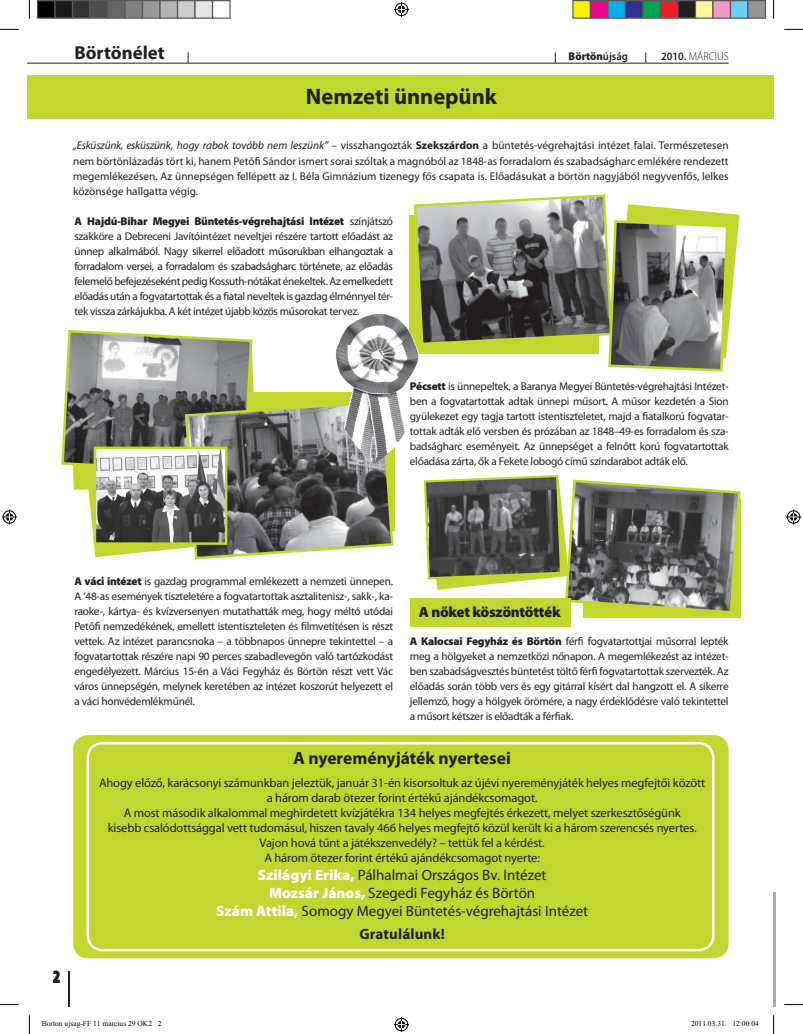
<style>
.page{position:relative;width:803px;height:1034px;background:#fff}
.page>*{position:absolute;margin:0;border:0;box-sizing:border-box;transform-origin:0 0}
.t1{font:700 22.5px "Myriad Pro";letter-spacing:-.005em;color:#231f20}
.t2{font:700 18.75px "Myriad Pro";color:#231f20}
.t3{font:700 17.5px "Myriad Pro";color:#231f20}
.t4{font:900 condensed 17.5px "Myriad Pro";color:#231f20}
.t5{font:15px/18px "Myriad Pro";color:#231f20;text-align:center}
.t6{font:900 15px "Myriad Pro";letter-spacing:-.025em;color:#231f20}
.t7{font:700 15px "Myriad Pro";letter-spacing:.01em;color:#231f20}
.t8{font:12.5px/15px "Myriad Pro";letter-spacing:-.01em;color:#231f20;text-align:center}
.t9{font:11.25px/15px "Myriad Pro";letter-spacing:-.02em;color:#231f20;text-align:justify}
.t10{font:300 11.25px "Myriad Pro";color:#231f20;scale:.95 1}
.t11{font:900 11.25px "Myriad Pro";color:#231f20;scale:.95 1}
.t12{font:7.5px "Times New Roman";color:#000}
.s1{font-weight:600}
.s2{font-style:italic}
.s3{font-weight:700}
.s4{font-weight:900}
.s5{font-weight:900;color:#fff}
</style>
<div class="page">
<div style="left:583px;top:498px;width:157px;height:119px;background:#c1d72f"></div>
<hr style="left:773px;top:892px;width:2px;height:114px;background:#a8a9ad">
<hr style="left:28px;top:63px;width:700px;height:1px;background:#231f20">
<hr style="left:69px;top:971px;width:1px;height:35px;background:#231f20">
<div style="left:73px;top:734px;width:655px;height:224px;background:#c1d72f;border-radius:15px"></div>
<div style="left:28px;top:75px;width:745px;height:44px;background:#c1d72f"></div>
<div style="left:87px;top:741px;width:627px;height:210px;border:2px solid #fff;border-radius:15px"></div>
<svg style="left:61px;top:330px;width:196px;height:227px"></svg>
<svg style="left:184px;top:399px;width:211px;height:161px;background:#787a6c"></svg>
<svg style="left:412px;top:194px;width:327px;height:178px"></svg>
<svg style="left:423px;top:475px;width:318px;height:139px"></svg>
<div style="left:411px;top:597px;width:160px;height:29px;background:#c1d72f"></div>
<img style="left:332px;top:311px;width:88px;height:153px">
<img style="left:97px;top:449px;width:127px;height:92px">
<div style="left:94px;top:446px;width:133px;height:98px;border:2px solid #c1d72f"></div>
<svg style="left:0;top:29px;width:19px;height:1px"></svg>
<svg style="left:784px;top:29px;width:19px;height:1px"></svg>
<svg style="left:0;top:1004px;width:19px;height:1px"></svg>
<svg style="left:784px;top:1004px;width:19px;height:1px"></svg>
<svg style="left:29px;top:0;width:1px;height:19px"></svg>
<svg style="left:29px;top:1015px;width:1px;height:18px"></svg>
<svg style="left:773px;top:0;width:1px;height:19px"></svg>
<svg style="left:773px;top:1015px;width:1px;height:18px"></svg>
<svg style="left:394px;top:2px;width:15px;height:15px"></svg>
<svg style="left:394px;top:1017px;width:15px;height:14px"></svg>
<svg style="left:2px;top:509px;width:15px;height:15px"></svg>
<svg style="left:786px;top:509px;width:15px;height:15px"></svg>
<div style="left:38px;top:1px;width:17px;height:17px;background:#000"></div>
<div style="left:37px;top:0;width:19px;height:19px;border:1px solid #595959"></div>
<div style="left:55px;top:1px;width:18px;height:17px;background:#1a1a1a"></div>
<div style="left:54px;top:0;width:19px;height:19px;border:1px solid #595959"></div>
<div style="left:73px;top:1px;width:17px;height:17px;background:#333"></div>
<div style="left:72px;top:0;width:19px;height:19px;border:1px solid #595959"></div>
<div style="left:90px;top:1px;width:18px;height:17px;background:#4d4d4d"></div>
<div style="left:89px;top:0;width:19px;height:19px;border:1px solid #595959"></div>
<div style="left:108px;top:1px;width:17px;height:17px;background:#666"></div>
<div style="left:107px;top:0;width:19px;height:19px;border:1px solid #595959"></div>
<div style="left:125px;top:1px;width:18px;height:17px;background:#808080"></div>
<div style="left:124px;top:0;width:19px;height:19px;border:1px solid #595959"></div>
<div style="left:143px;top:1px;width:17px;height:17px;background:#999"></div>
<div style="left:142px;top:0;width:19px;height:19px;border:1px solid #595959"></div>
<div style="left:160px;top:1px;width:18px;height:17px;background:#b3b3b3"></div>
<div style="left:159px;top:0;width:19px;height:19px;border:1px solid #595959"></div>
<div style="left:178px;top:1px;width:17px;height:17px;background:#ccc"></div>
<div style="left:177px;top:0;width:19px;height:19px;border:1px solid #595959"></div>
<div style="left:195px;top:1px;width:18px;height:17px;background:#e6e6e6"></div>
<div style="left:194px;top:0;width:19px;height:19px;border:1px solid #595959"></div>
<div style="left:212px;top:0;width:19px;height:19px;border:1px solid #595959"></div>
<div style="left:573px;top:1px;width:17px;height:17px;background:#fff101"></div>
<div style="left:572px;top:0;width:19px;height:19px;border:1px solid #595959"></div>
<div style="left:590px;top:1px;width:18px;height:17px;background:#ed028c"></div>
<div style="left:590px;top:0;width:18px;height:19px;border:1px solid #595959"></div>
<div style="left:608px;top:1px;width:17px;height:17px;background:#00aeef"></div>
<div style="left:607px;top:0;width:19px;height:19px;border:1px solid #595959"></div>
<div style="left:625px;top:1px;width:18px;height:17px;background:#2e3092"></div>
<div style="left:625px;top:0;width:18px;height:19px;border:1px solid #595959"></div>
<div style="left:643px;top:1px;width:17px;height:17px;background:#00a54f"></div>
<div style="left:642px;top:0;width:19px;height:19px;border:1px solid #595959"></div>
<div style="left:660px;top:1px;width:18px;height:17px;background:#ee1d23"></div>
<div style="left:660px;top:0;width:18px;height:19px;border:1px solid #595959"></div>
<div style="left:678px;top:1px;width:17px;height:17px;background:#231f20"></div>
<div style="left:677px;top:0;width:19px;height:19px;border:1px solid #595959"></div>
<div style="left:695px;top:1px;width:18px;height:17px;background:#fff79a"></div>
<div style="left:695px;top:0;width:18px;height:19px;border:1px solid #595959"></div>
<div style="left:713px;top:1px;width:17px;height:17px;background:#f499c2"></div>
<div style="left:712px;top:0;width:19px;height:19px;border:1px solid #595959"></div>
<div style="left:730px;top:1px;width:18px;height:17px;background:#6bcff6"></div>
<div style="left:730px;top:0;width:18px;height:19px;border:1px solid #595959"></div>
<div style="left:748px;top:1px;width:17px;height:17px;background:#939598"></div>
<div style="left:747px;top:0;width:19px;height:19px;border:1px solid #595959"></div>
<h2 class="t2" style="left:74px;top:41px;width:92px">Börtönélet</h2>
<p class="t11" style="left:568px;top:49px;width:64px">Börtön<span class="s1">újság</span></p>
<p class="t10" style="left:661px;top:50px;width:73px"><span class="s1">2010.</span> MÁRCIUS</p>
<h1 class="t1" style="left:306px;top:81px;width:192px">Nemzeti ünnepünk</h1>
<p class="t9" style="left:73px;top:138px;width:657px"><span class="s2">„Esküszünk, esküszünk, hogy rabok tovább nem leszünk” –</span> visszhangozták <span class="s3">Szekszárdon</span> a büntetés-végrehajtási intézet falai. Természetesen nem börtönlázadás tört ki, hanem Petőfi Sándor ismert sorai szóltak a magnóból az 1848-as forradalom és szabadságharc emlékére rendezett megemlékezésen. Az ünnepségen fellépett az I. Béla Gimnázium tizenegy fős csapata is. Előadásukat a börtön nagyjából negyvenfős, lelkes közönsége hallgatta végig.</p>
<p class="t9" style="left:74px;top:213px;width:320px"><span class="s4">A Hajdú-Bihar Megyei Büntetés-végrehajtási Intézet</span> színjátszó szakköre a Debreceni Javítóintézet neveltjei részére tartott előadást az ünnep alkalmából. Nagy sikerrel előadott műsorukban elhangoztak a forradalom versei, a forradalom és szabadságharc története, az előadás felemelő befejezéseként pedig Kossuth-nótákat énekeltek. Az emelkedett előadás után a fogvatartottak és a fiatal neveltek is gazdag élménnyel tér&shy;tek vissza zárkájukba. A két intézet újabb közös műsorokat tervez.</p>
<p class="t9" style="left:410px;top:378px;width:320px"><span class="s4">Pécsett</span> is ünnepeltek, a Baranya Megyei Büntetés-végrehajtási Intézet&shy;ben a fogvatartottak adtak ünnepi műsort. A műsor kezdetén a Sion gyülekezet egy tagja tartott istentiszteletet, majd a fiatalkorú fogvatar&shy;tottak adták elő versben és prózában az 1848–49-es forradalom és sza&shy;badságharc eseményeit. Az ünnepséget a felnőtt korú fogvatartottak előadása zárta, ők a Fekete lobogó című színdarabot adták elő.</p>
<p class="t9" style="left:74px;top:573px;width:320px"><span class="s4">A váci intézet</span> is gazdag programmal emlékezett a nemzeti ünnepen.<br>A ’48-as események tiszteletére a fogvatartottak asztalitenisz-, sakk-, ka&shy;raoke-, kártya- és kvízversenyen mutathatták meg, hogy méltó utódai Petőfi nemzedékének, emellett istentiszteleten és filmvetítésen is részt vettek. Az intézet parancsnoka – a többnapos ünnepre tekintettel – a fogvatartottak részére napi 90 perces szabadlevegőn való tartózkodást engedélyezett. Március 15-én a Váci Fegyház és Börtön részt vett Vác város ünnepségén, melynek keretében az intézet koszorút helyezett el a váci honvédemlékműnél.</p>
<h3 class="t6" style="left:419px;top:602px;width:143px">A nőket köszöntötték</h3>
<p class="t9" style="left:410px;top:633px;width:320px"><span class="s4">A Kalocsai Fegyház és Börtön</span> férfi fogvatartottjai műsorral lepték meg a hölgyeket a nemzetközi nőnapon. A megemlékezést az intézet&shy;ben szabadságvesztés büntetést töltő férfi fogvatartottak szervezték. Az előadás során több vers és egy gitárral kísért dal hangzott el. A sikerre jellemző, hogy a hölgyek örömére, a nagy érdeklődésre való tekintettel a műsort kétszer is előadták a férfiak.</p>
<h3 class="t4" style="left:53px;top:964px;width:9px">2</h3>
<h3 class="t3" style="left:294px;top:746px;width:219px">A nyereményjáték nyertesei</h3>
<p class="t8" style="left:99px;top:774px;width:608px">Ahogy előző, karácsonyi számunkban jeleztük, január 31-én kisorsoltuk az újévi nyereményjáték helyes megfejtői között a három darab ötezer forint értékű ajándékcsomagot.<br>A most második alkalommal meghirdetett kvízjátékra 134 helyes megfejtés érkezett, melyet szerkesztőségünk<br>kisebb csalódottsággal vett tudomásul, hiszen tavaly 466 helyes megfejtő közül került ki a három szerencsés nyertes.<br>Vajon hová tűnt a játékszenvedély? – tettük fel a kérdést.<br>A három ötezer forint értékű ajándékcsomagot nyerte:</p>
<h3 class="t5" style="left:216px;top:865px;width:373px"><span class="s5">Szilágyi Erika,</span> Pálhalmai Országos Bv. Intézet<br><span class="s5">Mozsár János,</span> Szegedi Fegyház és Börtön<br><span class="s5">Szám Attila,</span> Somogy Megyei Büntetés-végrehajtási Intézet</h3>
<h3 class="t7" style="left:359px;top:923px;width:87px">Gratulálunk!</h3>
<p class="t12" style="left:42px;top:1018px;width:121px">Borton ujsag-FF 11 marcius 29 OK2 2</p>
<p class="t12" style="left:691px;top:1018px;width:69px">2011.03.31. 12:00:04</p>
</div>
